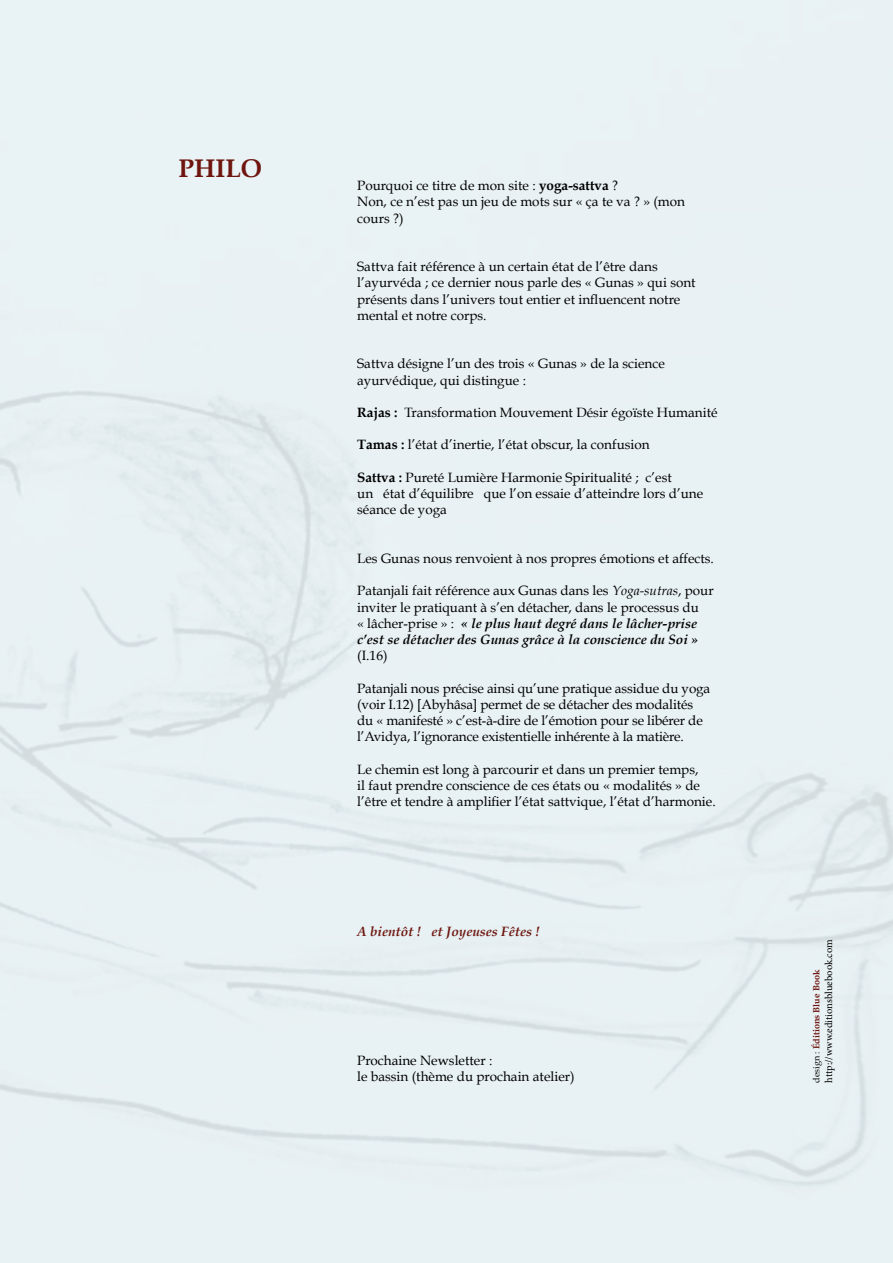
<style>
.page{position:relative;width:893px;height:1263px;background:#e8f1f4}
.page>*{position:absolute;margin:0;border:0;box-sizing:border-box;transform-origin:0 0}
.t1{font:700 25.5px "Book Antiqua";color:#6e150f}
.t2{font:13.5px/16.2px "Book Antiqua";color:#000}
.t3{font:italic 700 13.5px "Book Antiqua";color:#6d150f}
.t4{font:10.5px "Minion Pro";color:#000}
.t5{font:700 9px "Book Antiqua";color:#6e150f}
.s1{font-weight:700}
.s2{font-style:italic}
.s3{font-weight:700;font-style:italic}
.s4{font-weight:400;color:#000}
</style>
<div class="page">
<h1 class="t1" style="left:179px;top:154px;width:85px">PHILO</h1>
<p class="t2" style="left:357px;top:178px;width:329px">Pourquoi ce titre de mon site : <span class="s1">yoga-sattva</span> ?<br>Non, ce n’est pas un jeu de mots sur « ça te va ? » (mon cours ?)</p>
<p class="t2" style="left:357px;top:259px;width:340px">Sattva fait référence à un certain état de l’être dans l’ayurvéda ; ce dernier nous parle des « Gunas » qui sont présents dans l’univers tout entier et influencent notre mental et notre corps.</p>
<p class="t2" style="left:357px;top:356px;width:309px">Sattva désigne l’un des trois « Gunas » de la science ayurvédique, qui distingue :</p>
<p class="t2" style="left:357px;top:404px;width:362px"><span class="s1">Rajas :</span> Transformation Mouvement Désir égoïste Humanité</p>
<p class="t2" style="left:357px;top:437px;width:294px"><span class="s1">Tamas :</span> l’état d’inertie, l’état obscur, la confusion</p>
<p class="t2" style="left:357px;top:469px;width:348px"><span class="s1">Sattva :</span> Pureté Lumière Harmonie Spiritualité ; c’est<br>un état d’équilibre que l’on essaie d’atteindre lors d’une séance de yoga</p>
<p class="t2" style="left:357px;top:550px;width:358px">Les Gunas nous renvoient à nos propres émotions et affects.</p>
<p class="t2" style="left:357px;top:583px;width:358px">Patanjali fait référence aux Gunas dans les <span class="s2">Yoga-sutras</span>, pour inviter le pratiquant à s’en détacher, dans le processus du<br>« lâcher-prise » : <span class="s3">« le plus haut degré dans le lâcher-prise c’est se détacher des Gunas grâce à la conscience du Soi »</span></p>
<p class="t2" style="left:357px;top:647px;width:32px">(I.16)</p>
<p class="t2" style="left:357px;top:680px;width:355px">Patanjali nous précise ainsi qu’une pratique assidue du yoga (voir I.12) [Abyhâsa] permet de se détacher des modalités du « manifesté » c’est-à-dire de l’émotion pour se libérer de l’Avidya, l’ignorance existentielle inhérente à la matière.</p>
<p class="t2" style="left:357px;top:761px;width:360px">Le chemin est long à parcourir et dans un premier temps,<br>il faut prendre conscience de ces états ou « modalités » de l’être et tendre à amplifier l’état sattvique, l’état d’harmonie.</p>
<p class="t3" style="left:357px;top:923px;width:184px">A bientôt ! et Joyeuses Fêtes !</p>
<p class="t2" style="left:357px;top:1052px;width:219px">Prochaine Newsletter :<br>le bassin (thème du prochain atelier)</p>
<p class="t4" style="left:822px;top:1082px;width:145px;rotate:-90deg">http://www.editionsbluebook.com</p>
<p class="t5" style="left:811px;top:1082px;width:114px;rotate:-90deg"><span class="s4">design :</span> Éditions Blue Book</p>
</div>
